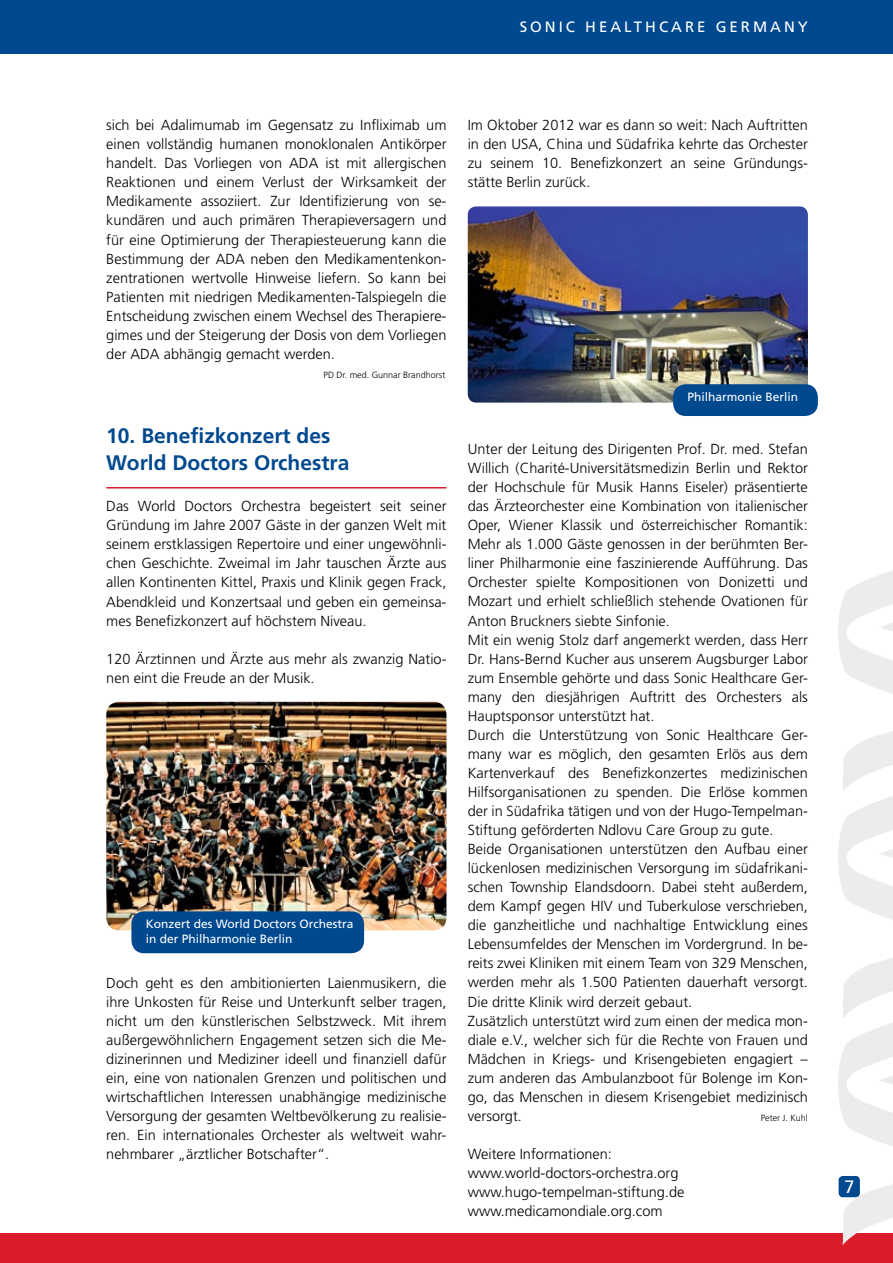
<style>
.page{position:relative;width:893px;height:1263px;background:#fff}
.page>*{position:absolute;margin:0;border:0;box-sizing:border-box;transform-origin:0 0}
.t1{font:700 21px/27px "Frutiger";color:#00498f}
.t2{font:18px "Frutiger";color:#fff}
.t3{font:15px "Frutiger";letter-spacing:.2em;color:#fff}
.t4{font:300 14.55px/19px "Frutiger";color:#000;text-align:justify}
.t5{font:12px/15px "Frutiger";color:#fff}
.t6{font:300 9px "Frutiger";color:#000}
</style>
<div class="page">
<hr style="left:106px;top:487px;width:340px;height:1px;background:#da1c2a">
<img style="left:106px;top:702px;width:340px;height:228px">
<div style="left:131px;top:911px;width:233px;height:42px;background:#00498f;border-radius:13px"></div>
<img style="left:468px;top:206px;width:340px;height:197px">
<div style="left:673px;top:384px;width:145px;height:32px;background:#00498f;border-radius:13px"></div>
<div style="left:0;top:0;width:893px;height:53px;background:#00498f"></div>
<div style="left:0;top:1233px;width:893px;height:30px;background:#da1c2a"></div>
<img style="left:839px;top:570px;width:54px;height:674px">
<div style="left:839px;top:1176px;width:21px;height:21px;background:#00498f;border-radius:4px"></div>
<p class="t3" style="left:520px;top:18px;width:290px">Sonic Health care GER MAN Y</p>
<p class="t4" style="left:106px;top:116px;width:342px">sich bei Adalimumab im Gegensatz zu Infliximab um einen vollständig humanen monoklonalen Antikörper handelt. Das Vorliegen von ADA ist mit allergischen Reaktionen und einem Verlust der Wirksamkeit der Medikamente assoziiert. Zur Identifizierung von se&shy;kundären und auch primären Therapieversagern und für eine Optimierung der Therapiesteuerung kann die Bestimmung der ADA neben den Medikamentenkon&shy;zentrationen wertvolle Hinweise liefern. So kann bei Patienten mit niedrigen Medikamenten-Talspiegeln die Entscheidung zwischen einem Wechsel des Therapiere&shy;gimes und der Steigerung der Dosis von dem Vorliegen der ADA abhängig gemacht werden.</p>
<p class="t6" style="left:324px;top:370px;width:123px">PD Dr. med. Gunnar Brandhorst</p>
<h1 class="t1" style="left:106px;top:422px;width:245px">10. Benefizkonzert des<br>World Doctors Orchestra</h1>
<p class="t4" style="left:106px;top:497px;width:342px">Das World Doctors Orchestra begeistert seit seiner Gründung im Jahre 2007 Gäste in der ganzen Welt mit seinem erstklassigen Repertoire und einer ungewöhnli&shy;chen Geschichte. Zweimal im Jahr tauschen Ärzte aus allen Kontinenten Kittel, Praxis und Klinik gegen Frack, Abendkleid und Konzertsaal und geben ein gemeinsa&shy;mes Benefizkonzert auf höchstem Niveau.</p>
<p class="t4" style="left:106px;top:649px;width:342px">120 Ärztinnen und Ärzte aus mehr als zwanzig Natio&shy;nen eint die Freude an der Musik.</p>
<p class="t5" style="left:146px;top:916px;width:209px">Konzert des World Doctors Orchestra in der Philharmonie Berlin</p>
<p class="t4" style="left:106px;top:973px;width:342px">Doch geht es den ambitionierten Laienmusikern, die ihre Unkosten für Reise und Unterkunft selber tragen, nicht um den künstlerischen Selbstzweck. Mit ihrem außergewöhnlichern Engagement setzen sich die Me&shy;dizinerinnen und Mediziner ideell und finanziell dafür ein, eine von nationalen Grenzen und politischen und wirtschaftlichen Interessen unabhängige medizinische Versorgung der gesamten Weltbevölkerung zu realisie&shy;ren. Ein internationales Orchester als weltweit wahr&shy;nehmbarer „ärztlicher Botschafter“.</p>
<p class="t4" style="left:468px;top:116px;width:342px">Im Oktober 2012 war es dann so weit: Nach Auftritten in den USA, China und Südafrika kehrte das Orchester zu seinem 10. Benefizkonzert an seine Gründungs&shy;stätte Berlin zurück.</p>
<p class="t5" style="left:687px;top:389px;width:112px">Philharmonie Berlin</p>
<p class="t4" style="left:468px;top:440px;width:342px;text-align:left">Unter der Leitung des Dirigenten Prof. Dr. med. Stefan Willich (Charité-Universitätsmedizin Berlin und Rektor der Hochschule für Musik Hanns Eiseler) präsentierte das Ärzteorchester eine Kombination von italienischer Oper, Wiener Klassik und österreichischer Romantik:<br>Mehr als 1.000 Gäste genossen in der berühmten Ber&shy;liner Philharmonie eine faszinierende Aufführung. Das Orchester spielte Kompositionen von Donizetti und Mozart und erhielt schließlich stehende Ovationen für Anton Bruckners siebte Sinfonie.<br>Mit ein wenig Stolz darf angemerkt werden, dass Herr Dr. Hans-Bernd Kucher aus unserem Augsburger Labor zum Ensemble gehörte und dass Sonic Healthcare Ger&shy;many den diesjährigen Auftritt des Orchesters als Hauptsponsor unterstützt hat.<br>Durch die Unterstützung von Sonic Healthcare Ger&shy;many war es möglich, den gesamten Erlös aus dem Kartenverkauf des Benefizkonzertes medizinischen Hilfsorganisationen zu spenden. Die Erlöse kommen der in Südafrika tätigen und von der Hugo-Tempelman-Stiftung geförderten Ndlovu Care Group zu gute.<br>Beide Organisationen unterstützen den Aufbau einer lückenlosen medizinischen Versorgung im südafrikani&shy;schen Township Elandsdoorn. Dabei steht außerdem, dem Kampf gegen HIV und Tuberkulose verschrieben, die ganzheitliche und nachhaltige Entwicklung eines Lebensumfeldes der Menschen im Vordergrund. In be&shy;reits zwei Kliniken mit einem Team von 329 Menschen, werden mehr als 1.500 Patienten dauerhaft versorgt.<br>Die dritte Klinik wird derzeit gebaut.<br>Zusätzlich unterstützt wird zum einen der medica mon&shy;diale e.V., welcher sich für die Rechte von Frauen und Mädchen in Kriegs- und Krisengebieten engagiert – zum anderen das Ambulanzboot für Bolenge im Kon&shy;go, das Menschen in diesem Krisengebiet medizinisch versorgt.</p>
<p class="t6" style="left:761px;top:1113px;width:49px">Peter J. Kuhl</p>
<p class="t4" style="left:468px;top:1145px;width:218px;text-align:left">Weitere Informationen: www.world-doctors-orchestra.org www.hugo-tempelman-stiftung.de www.medicamondiale.org.com</p>
<p class="t2" style="left:844px;top:1176px;width:12px">7</p>
</div>
